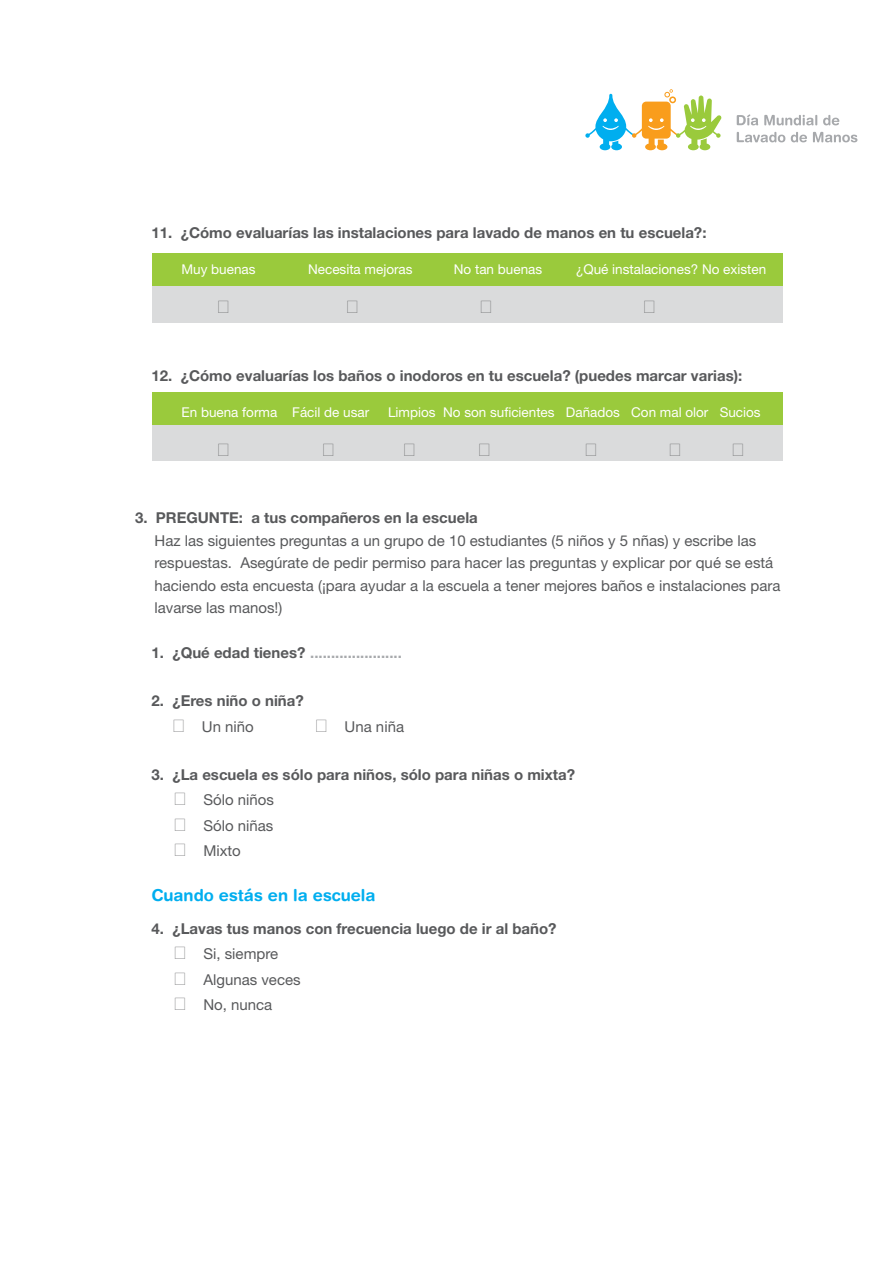
<style>
.page{position:relative;width:893px;height:1263px;background:#fff}
.page>*{position:absolute;margin:0;border:0;box-sizing:border-box;transform-origin:0 0}
.t1{font:19.5px "Times New Roman";color:#58595b}
.t2{font:700 16.5px "Helvetica Rounded LT";color:#00aeef}
.t3{font:700 15px/25.5px "Helvetica Neue";color:#58595b}
.t4{font:15px/22.5px "Helvetica Neue";color:#58595b}
.t5{font:700 15px "Helvetica Neue";color:#a7a9ac}
.t6{font:13.5px "Helvetica Neue";color:#fff}
.s1{color:#58595b}
.s2{font-family:"Times New Roman";font-weight:400;font-size:19.5px}
.s3{font-weight:400;font-size:19.5px}
.s4{font-weight:400}
.s5{font-family:"Times New Roman";font-size:19.5px}
.s6{font-size:19.5px}
</style>
<div class="page">
<div style="left:152px;top:424px;width:631px;height:37px;background:#dadbdc"></div>
<div style="left:152px;top:392px;width:631px;height:32px;background:#9aca3c"></div>
<div style="left:152px;top:286px;width:631px;height:37px;background:#dadbdc"></div>
<div style="left:152px;top:253px;width:631px;height:33px;background:#9aca3c"></div>
<svg style="left:737px;top:114px;width:21px;height:11px"></svg>
<svg style="left:764px;top:115px;width:53px;height:10px"></svg>
<svg style="left:823px;top:115px;width:16px;height:10px"></svg>
<svg style="left:737px;top:132px;width:48px;height:10px"></svg>
<svg style="left:791px;top:132px;width:16px;height:10px"></svg>
<svg style="left:813px;top:132px;width:44px;height:10px"></svg>
<svg style="left:585px;top:89px;width:137px;height:61px"></svg>
<p class="t3" style="left:152px;top:220px;width:556px">11. ¿Cómo evaluarías las instalaciones para lavado de manos en tu escuela?:</p>
<p class="t6" style="left:182px;top:261px;width:76px">Muy buenas</p>
<p class="t6" style="left:308px;top:261px;width:106px">Necesita mejoras</p>
<p class="t6" style="left:454px;top:261px;width:90px">No tan buenas</p>
<p class="t6" style="left:576px;top:261px;width:192px">¿Qué instalaciones? No existen</p>
<h1 class="t1" style="left:216px;top:294px;width:17px">☐</h1>
<h1 class="t1" style="left:345px;top:294px;width:17px">☐</h1>
<h1 class="t1" style="left:478px;top:294px;width:17px">☐</h1>
<h1 class="t1" style="left:642px;top:294px;width:17px">☐</h1>
<p class="t3" style="left:152px;top:362px;width:592px">12. ¿Cómo evaluarías los baños o inodoros en tu escuela? (puedes marcar varias):</p>
<p class="t6" style="left:182px;top:404px;width:189px">En buena forma Fácil de usar</p>
<p class="t6" style="left:388px;top:404px;width:374px">Limpios No son suficientes Dañados Con mal olor Sucios</p>
<h1 class="t1" style="left:216px;top:436px;width:17px">☐</h1>
<h1 class="t1" style="left:321px;top:436px;width:17px">☐</h1>
<h1 class="t1" style="left:402px;top:436px;width:17px">☐</h1>
<h1 class="t1" style="left:477px;top:436px;width:17px">☐</h1>
<h1 class="t1" style="left:583px;top:436px;width:17px">☐</h1>
<h1 class="t1" style="left:667px;top:436px;width:17px">☐</h1>
<h1 class="t1" style="left:730px;top:436px;width:17px">☐</h1>
<p class="t3" style="left:135px;top:505px;width:344px">3. PREGUNTE: a tus compañeros en la escuela</p>
<p class="t4" style="left:154px;top:529px;width:627px">Haz las siguientes preguntas a un grupo de 10 estudiantes (5 niños y 5 nñas) y escribe las respuestas. Asegúrate de pedir permiso para hacer las preguntas y explicar por qué se está haciendo esta encuesta (¡para ayudar a la escuela a tener mejores baños e instalaciones para lavarse las manos!)</p>
<p class="t5" style="left:152px;top:644px;width:252px"><span class="s1">1. ¿Qué edad tienes?</span> ......................</p>
<p class="t3" style="left:171px;top:688px;width:134px;text-indent:-20px">2. ¿Eres niño o niña? <span class="s2">☐</span> <span class="s3">☐</span> <span class="s4">Un niño</span></p>
<p class="t4" style="left:314px;top:715px;width:92px"><span class="s5">☐</span> <span class="s6">☐</span> Una niña</p>
<p class="t3" style="left:172px;top:761px;width:404px;text-indent:-21px">3. ¿La escuela es sólo para niños, sólo para niñas o mixta? <span class="s2">☐</span> <span class="s3">☐</span> <span class="s4">Sólo niños<br></span><span class="s2">☐</span> <span class="s3">☐</span> <span class="s4">Sólo niñas<br></span><span class="s2">☐</span> <span class="s3">☐</span> <span class="s4">Mixto</span></p>
<p class="t2" style="left:152px;top:885px;width:226px">Cuando estás en la escuela</p>
<p class="t3" style="left:172px;top:915px;width:386px;text-indent:-21px">4. ¿Lavas tus manos con frecuencia luego de ir al baño? <span class="s2">☐</span> <span class="s3">☐</span> <span class="s4">Si, siempre<br></span><span class="s2">☐</span> <span class="s3">☐</span> <span class="s4">Algunas veces<br></span><span class="s2">☐</span> <span class="s3">☐</span> <span class="s4">No, nunca</span></p>
</div>
